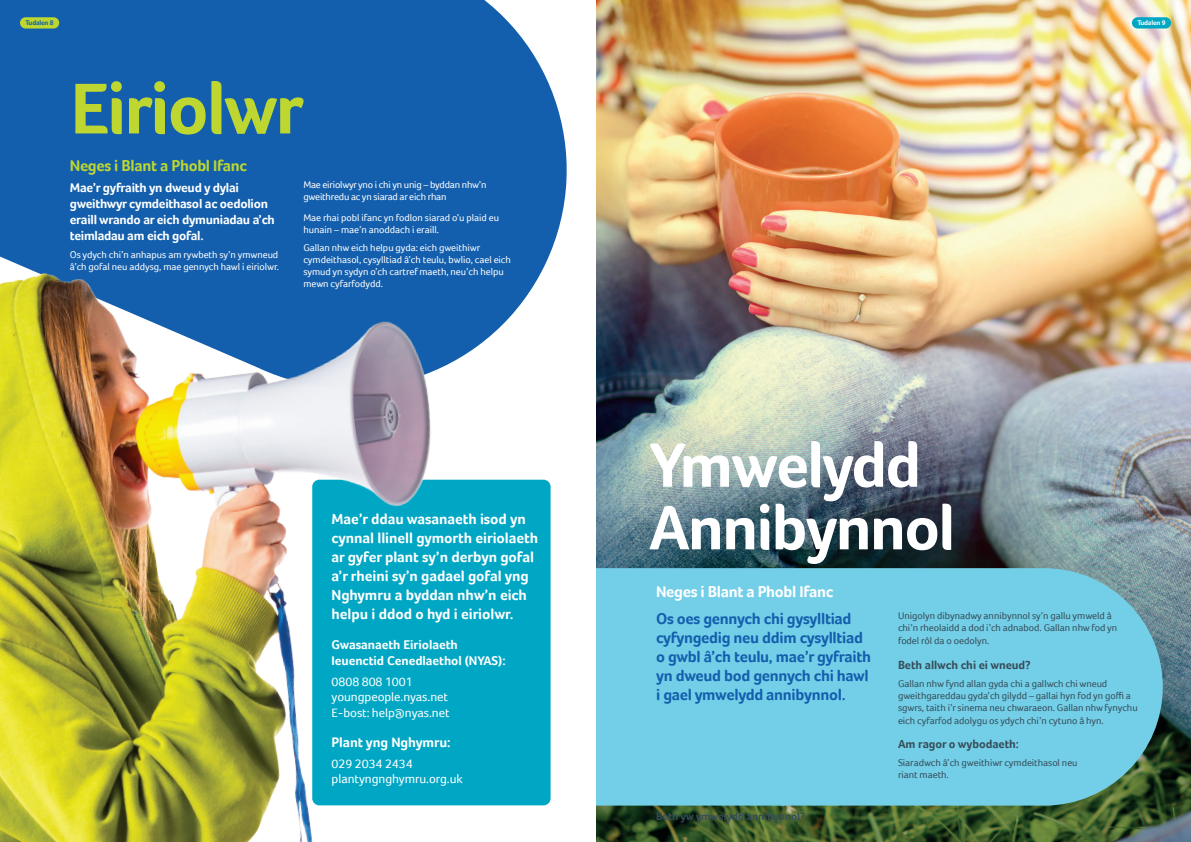
<style>
.page{position:relative;width:1191px;height:842px;background:#fff}
.page>*{position:absolute;margin:0;border:0;box-sizing:border-box;transform-origin:0 0}
.t1{font:700 74px "Foco";letter-spacing:-.03em;color:#bed630}
.t2{font:700 64.4px/62.6px "Foco";letter-spacing:-.03em;color:#fff}
.Intro{font:700 16px/19px "Foco";letter-spacing:-.02em;color:#135fad}
.Intro-2{font:700 16px "Foco";letter-spacing:-.02em;color:#bed630}
.Intro-3{font:700 16px "Foco";letter-spacing:-.02em;color:#fff}
.BODY{font:700 15px/19px "Foco";letter-spacing:-.005em;color:#fff}
.BODY-2{font:700 14px "Foco";letter-spacing:-.005em;color:#fff}
.Intro-4{font:700 13px/16px "Foco";letter-spacing:-.02em;color:#fff}
.BODY-3{font:700 13px/16px "Foco";letter-spacing:-.005em;color:#fff}
.BODY-4{font:12.7px/15.5px "Foco";letter-spacing:-.005em;color:#fff}
.BODY-5{font:700 12px "Foco";letter-spacing:-.005em;color:#364d59}
.BODY-6{font:700 11px "Foco";letter-spacing:-.005em;color:#364d59}
.BODY-7{font:10px/12px "Foco";letter-spacing:-.005em;color:#364d59}
.BODY-8{font:10px/12px "Foco";letter-spacing:-.005em;color:#fff}
.Intro-5{font:10px/12px "Foco";letter-spacing:-.005em;color:#fff}
.t3{font:700 7px "Foco";letter-spacing:-.025em;color:#135fad}
.t4{font:700 7px "Foco";letter-spacing:-.025em;color:#fff}
</style>
<div class="page">
<img style="left:597px;top:0;width:594px;height:842px">
<div style="left:460px;top:568px;width:702px;height:238px;background:#73cfe8;border-radius:119px"></div>
<svg style="left:0;top:0;width:597px;height:10px;fill:#135fad"></svg>
<img style="left:0;top:10px;width:713px;height:832px">
<div style="left:20px;top:17px;width:39px;height:12px;background:#bed630;border-radius:6px"></div>
<div style="left:1132px;top:17px;width:39px;height:12px;background:#00a7c4;border-radius:6px"></div>
<p class="t3" style="left:26px;top:18px;width:30px">Tudalen 8</p>
<p class="t4" style="left:1137px;top:18px;width:30px">Tudalen 9</p>
<p class="t1" style="left:70px;top:65px;width:235px">Eiriolwr</p>
<p class="Intro-2" style="left:70px;top:156px;width:179px">Neges i Blant a Phobl Ifanc</p>
<p class="Intro-4" style="left:70px;top:180px;width:206px">Mae’r gyfraith yn dweud y dylai gweithwyr cymdeithasol ac oedolion eraill wrando ar eich dymuniadau a’ch teimladau am eich gofal.</p>
<p class="BODY-8" style="left:70px;top:249px;width:211px">Os ydych chi’n anhapus am rywbeth sy’n ymwneud â’ch gofal neu addysg, mae gennych hawl i eiriolwr.</p>
<p class="BODY-8" style="left:303px;top:179px;width:185px">Mae eiriolwyr yno i chi yn unig – byddan nhw’n gweithredu ac yn siarad ar eich rhan</p>
<p class="Intro-5" style="left:303px;top:211px;width:197px">Mae rhai pobl ifanc yn fodlon siarad o’u plaid eu hunain – mae’n anoddach i eraill.</p>
<p class="BODY-8" style="left:303px;top:241px;width:209px">Gallan nhw eich helpu gyda: eich gweithiwr cymdeithasol, cysylltiad â’ch teulu, bwlio, cael eich symud yn sydyn o’ch cartref maeth, neu’ch helpu mewn cyfarfodydd.</p>
<p class="BODY" style="left:331px;top:509px;width:208px">Mae’r ddau wasanaeth isod yn cynnal llinell gymorth eiriolaeth ar gyfer plant sy’n derbyn gofal a’r rheini sy’n gadael gofal yng<br>Nghymru a byddan nhw’n eich helpu i ddod o hyd i eiriolwr.</p>
<p class="BODY-3" style="left:331px;top:636px;width:176px">Gwasanaeth Eiriolaeth<br>Ieuenctid Cenedlaethol (NYAS):</p>
<p class="BODY-4" style="left:331px;top:674px;width:120px">0808 808 1001 youngpeople.nyas.net<br>E-bost: help@nyas.net</p>
<p class="BODY-2" style="left:331px;top:733px;width:121px">Plant yng Nghymru:</p>
<p class="BODY-4" style="left:331px;top:755px;width:133px">029 2034 2434 plantyngnghymru.org.uk</p>
<p class="t2" style="left:649px;top:433px;width:308px">Ymwelydd<br>Annibynnol</p>
<p class="Intro-3" style="left:656px;top:582px;width:179px">Neges i Blant a Phobl Ifanc</p>
<p class="Intro" style="left:656px;top:609px;width:216px">Os oes gennych chi gysylltiad cyfyngedig neu ddim cysylltiad o gwbl â’ch teulu, mae’r gyfraith yn dweud bod gennych chi hawl i gael ymwelydd annibynnol.</p>
<p class="BODY-6" style="left:656px;top:810px;width:150px">Beth yw ymwelydd annibynnol?</p>
<p class="BODY-7" style="left:898px;top:610px;width:221px">Unigolyn dibynadwy annibynnol sy’n gallu ymweld â chi’n rheolaidd a dod i’ch adnabod. Gallan nhw fod yn</p>
<p class="BODY-7" style="left:898px;top:635px;width:93px">fodel rôl da o oedolyn.</p>
<p class="BODY-5" style="left:898px;top:658px;width:134px">Beth allwch chi ei wneud?</p>
<p class="BODY-7" style="left:898px;top:677px;width:241px">Gallan nhw fynd allan gyda chi a gallwch chi wneud gweithgareddau gyda’ch gilydd – gallai hyn fod yn goffi a sgwrs, taith i’r sinema neu chwaraeon. Gallan nhw fynychu</p>
<p class="BODY-7" style="left:898px;top:714px;width:207px">eich cyfarfod adolygu os ydych chi’n cytuno â hyn.</p>
<p class="BODY-5" style="left:898px;top:737px;width:122px">Am ragor o wybodaeth:</p>
<p class="BODY-7" style="left:898px;top:756px;width:181px">Siaradwch â’ch gweithiwr cymdeithasol neu riant maeth.</p>
</div>
